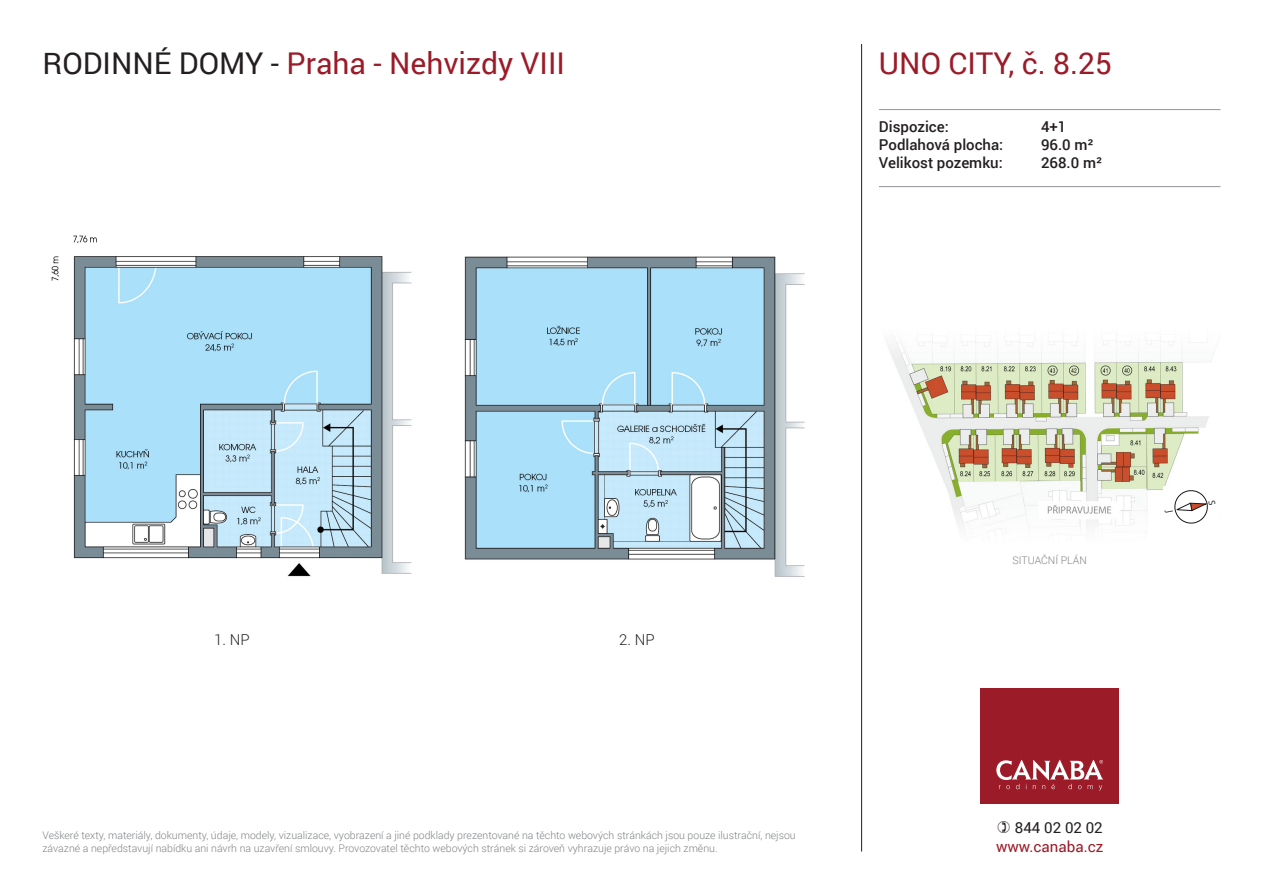
<style>
.page{position:relative;width:1263px;height:893px;background:#fff}
.page>*{position:absolute;margin:0;border:0;box-sizing:border-box;transform-origin:0 0}
.t1{font:30px "Roboto";color:#9b1b28}
.t2{font:15.15px "Roboto";color:#9b1b28}
.t3{font:15.15px "Roboto";color:#231f20}
.t4{font:500 15px "Roboto";color:#231f20}
.t5{font:300 15px "Roboto";color:#231f20}
.t6{font:300 10.5px/12.6px "Roboto";color:#808285}
.s1{color:#231f20}
</style>
<div class="page">
<img style="left:888px;top:335px;width:326px;height:195px">
<hr style="left:879px;top:109px;width:341px;height:1px;background:#939598">
<hr style="left:879px;top:186px;width:341px;height:1px;background:#939598">
<img style="left:51px;top:235px;width:361px;height:342px">
<img style="left:464px;top:256px;width:341px;height:321px">
<div style="left:980px;top:688px;width:139px;height:116px;background:#9b1b28"></div>
<svg style="left:996px;top:760px;width:107px;height:31px"></svg>
<hr style="left:861px;top:44px;width:1px;height:807px;background:#231f20">
<svg style="left:1163px;top:486px;width:51px;height:40px"></svg>
<p class="t1" style="left:43px;top:42px;width:524px"><span class="s1">RODINNÉ DOMY -</span> Praha - Nehvizdy VIII</p>
<p class="t1" style="left:879px;top:42px;width:234px">UNO CITY, č. 8.25</p>
<p class="t4" style="left:879px;top:116px;width:71px">Dispozice:</p>
<p class="t4" style="left:1041px;top:116px;width:27px">4+1</p>
<p class="t4" style="left:879px;top:134px;width:126px">Podlahová plocha:</p>
<p class="t4" style="left:1041px;top:134px;width:54px">96.0 m²</p>
<p class="t4" style="left:879px;top:152px;width:125px">Velikost pozemku:</p>
<p class="t4" style="left:1041px;top:152px;width:63px">268.0 m²</p>
<p class="t5" style="left:214px;top:629px;width:37px">1. NP</p>
<p class="t5" style="left:619px;top:629px;width:37px">2. NP</p>
<p class="t6" style="left:43px;top:828px;width:755px">Veškeré texty, materiály, dokumenty, údaje, modely, vizualizace, vyobrazení a jiné podklady prezentované na těchto webových stránkách jsou pouze ilustrační, nejsou závazné a nepředstavují nabídku ani návrh na uzavření smlouvy. Provozovatel těchto webových stránek si zároveň vyhrazuje právo na jejich změnu.</p>
<p class="t6" style="left:1012px;top:554px;width:76px">SITUAČNÍ PLÁN</p>
<p class="t3" style="left:1015px;top:817px;width:89px">844 02 02 02</p>
<p class="t2" style="left:996px;top:835px;width:109px">www.canaba.cz</p>
</div>
